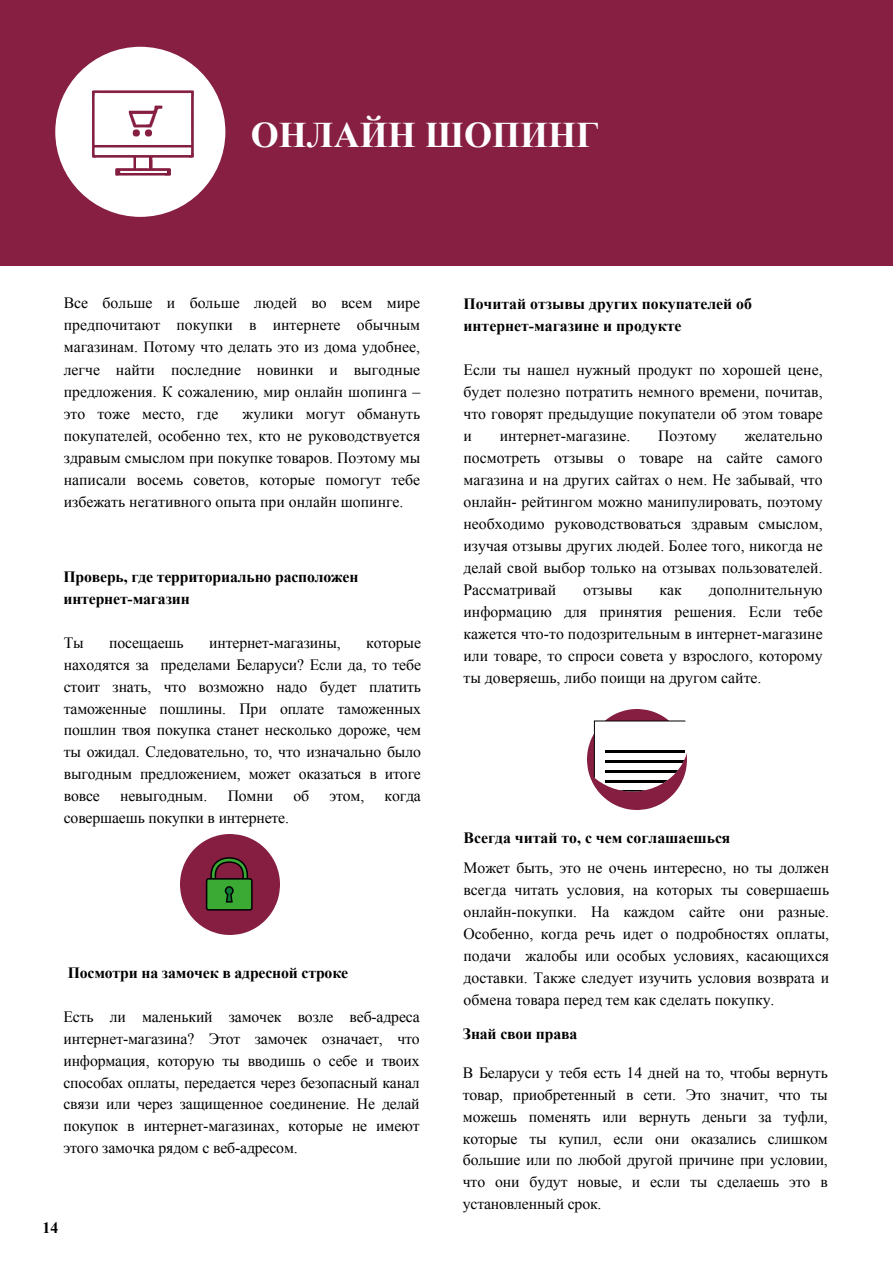
<style>
.page{position:relative;width:893px;height:1263px;background:#fff}
.page>*{position:absolute;margin:0;border:0;box-sizing:border-box;transform-origin:0 0}
.t1{font:700 36px "Times New Roman";color:#fff}
.t2{font:15.75px/22px "Times New Roman";color:#000;text-align:justify}
.t3{font:700 15.75px/21.9px "Times New Roman";letter-spacing:-.01em;color:#000}
</style>
<div class="page">
<img style="left:587px;top:710px;width:99px;height:100px">
<img style="left:180px;top:835px;width:100px;height:100px">
<div style="left:1px;top:1px;width:892px;height:264px;background:#871f42"></div>
<div style="left:55px;top:47px;width:170px;height:170px;background:#fff;border-radius:50%"></div>
<div style="left:207px;top:879px;width:45px;height:31px;background:#3aaa35;border-radius:2px"></div>
<div style="left:206px;top:878px;width:47px;height:33px;border:2px solid #000;border-radius:2px"></div>
<svg style="left:210px;top:856px;width:39px;height:47px"></svg>
<svg style="left:594px;top:721px;width:93px;height:70px"></svg>
<hr style="left:605px;top:751px;width:79px;height:2px;background:#000">
<hr style="left:605px;top:761px;width:79px;height:2px;background:#000">
<hr style="left:605px;top:770px;width:79px;height:3px;background:#000">
<hr style="left:605px;top:780px;width:79px;height:3px;background:#000">
<hr style="left:605px;top:790px;width:68px;height:1px;background:#000">
<div style="left:614px;top:735px;width:69px;height:12px;background:#fff"></div>
<img style="left:92px;top:90px;width:102px;height:86px">
<h1 class="t1" style="left:251px;top:109px;width:350px">ОНЛАЙН ШОПИНГ</h1>
<p class="t2" style="left:64px;top:292px;width:358px">Все больше и больше людей во всем мире предпочитают покупки в интернете обычным магазинам. Потому что делать это из дома удобнее, легче найти последние новинки и выгодные предложения. К сожалению, мир онлайн шопинга – это тоже место, где</p>
<p class="t2" style="left:64px;top:402px;width:358px;text-indent:179px">жулики могут обмануть покупателей, особенно тех, кто не руководствуется здравым смыслом при покупке товаров. Поэтому мы написали восемь советов, которые помогут тебе избежать негативного опыта при онлайн шопинге.</p>
<p class="t3" style="left:63px;top:565px;width:297px">Проверь, где территориально расположен интернет-магазин</p>
<p class="t2" style="left:64px;top:631px;width:22px">Ты</p>
<p class="t2" style="left:109px;top:631px;width:76px">посещаешь</p>
<p class="t2" style="left:209px;top:631px;width:133px">интернет-магазины,</p>
<p class="t2" style="left:64px;top:631px;width:359px;text-indent:302px">которые находятся за пределами Беларуси? Если да, то тебе стоит знать, что возможно надо будет платить таможенные пошлины. При оплате таможенных пошлин твоя покупка станет несколько дороже, чем ты ожидал. Следовательно, то, что изначально было выгодным предложением, может оказаться в итоге вовсе</p>
<p class="t2" style="left:120px;top:784px;width:89px">невыгодным.</p>
<p class="t2" style="left:228px;top:784px;width:47px">Помни</p>
<p class="t2" style="left:293px;top:784px;width:17px">об</p>
<p class="t2" style="left:329px;top:784px;width:36px">этом,</p>
<p class="t2" style="left:385px;top:784px;width:38px">когда</p>
<p class="t2" style="left:64px;top:806px;width:227px">совершаешь покупки в интернете.</p>
<p class="t3" style="left:68px;top:962px;width:282px">Посмотри на замочек в адресной строке</p>
<p class="t2" style="left:63px;top:1005px;width:358px">Есть ли маленький замочек возле веб-адреса интернет-магазина? Этот замочек означает, что информация, которую ты вводишь о себе и твоих способах оплаты, передается через безопасный канал связи или через защищенное соединение. Не делай покупок в интернет-магазинах, которые не имеют этого замочка рядом с веб-адресом.</p>
<p class="t3" style="left:43px;top:1216px;width:17px">14</p>
<p class="t3" style="left:463px;top:292px;width:290px">Почитай отзывы других покупателей об интернет-магазине и продукте</p>
<p class="t2" style="left:463px;top:358px;width:361px">Если ты нашел нужный продукт по хорошей цене, будет полезно потратить немного времени, почитав, что говорят предыдущие покупатели об этом товаре и</p>
<p class="t2" style="left:500px;top:424px;width:132px">интернет-магазине.</p>
<p class="t2" style="left:658px;top:424px;width:60px">Поэтому</p>
<p class="t2" style="left:463px;top:424px;width:361px;text-indent:281px">желательно посмотреть отзывы о товаре на сайте самого магазина и на других сайтах о нем. Не забывай, что онлайн- рейтингом можно манипулировать, поэтому необходимо руководствоваться здравым смыслом, изучая отзывы других людей. Более того, никогда не делай свой выбор только на отзывах пользователей.<br>Рассматривай</p>
<p class="t2" style="left:463px;top:578px;width:361px;text-indent:245px">дополнительную информацию для принятия решения. Если тебе кажется что-то подозрительным в интернет-магазине или товаре, то спроси совета у взрослого, которому ты доверяешь, либо поищи на другом сайте.</p>
<p class="t2" style="left:583px;top:578px;width:51px">отзывы</p>
<p class="t2" style="left:660px;top:578px;width:24px">как</p>
<p class="t3" style="left:463px;top:827px;width:268px">Всегда читай то, с чем соглашаешься</p>
<p class="t2" style="left:463px;top:856px;width:367px">Может быть, это не очень интересно, но ты должен всегда читать условия, на которых ты совершаешь онлайн-покупки. На каждом сайте они разные.<br>Особенно, когда речь идет о подробностях оплаты, подачи жалобы или особых условиях, касающихся доставки. Также следует изучить условия возврата и обмена товара перед тем как сделать покупку.</p>
<p class="t3" style="left:463px;top:1023px;width:116px">Знай свои права</p>
<p class="t2" style="left:463px;top:1061px;width:367px">В Беларуси у тебя есть 14 дней на то, чтобы вернуть товар, приобретенный в сети. Это значит, что ты можешь поменять или вернуть деньги за туфли, которые ты купил, если они оказались слишком большие или по любой другой причине при условии, что они будут новые, и если ты сделаешь это в установленный срок.</p>
</div>
